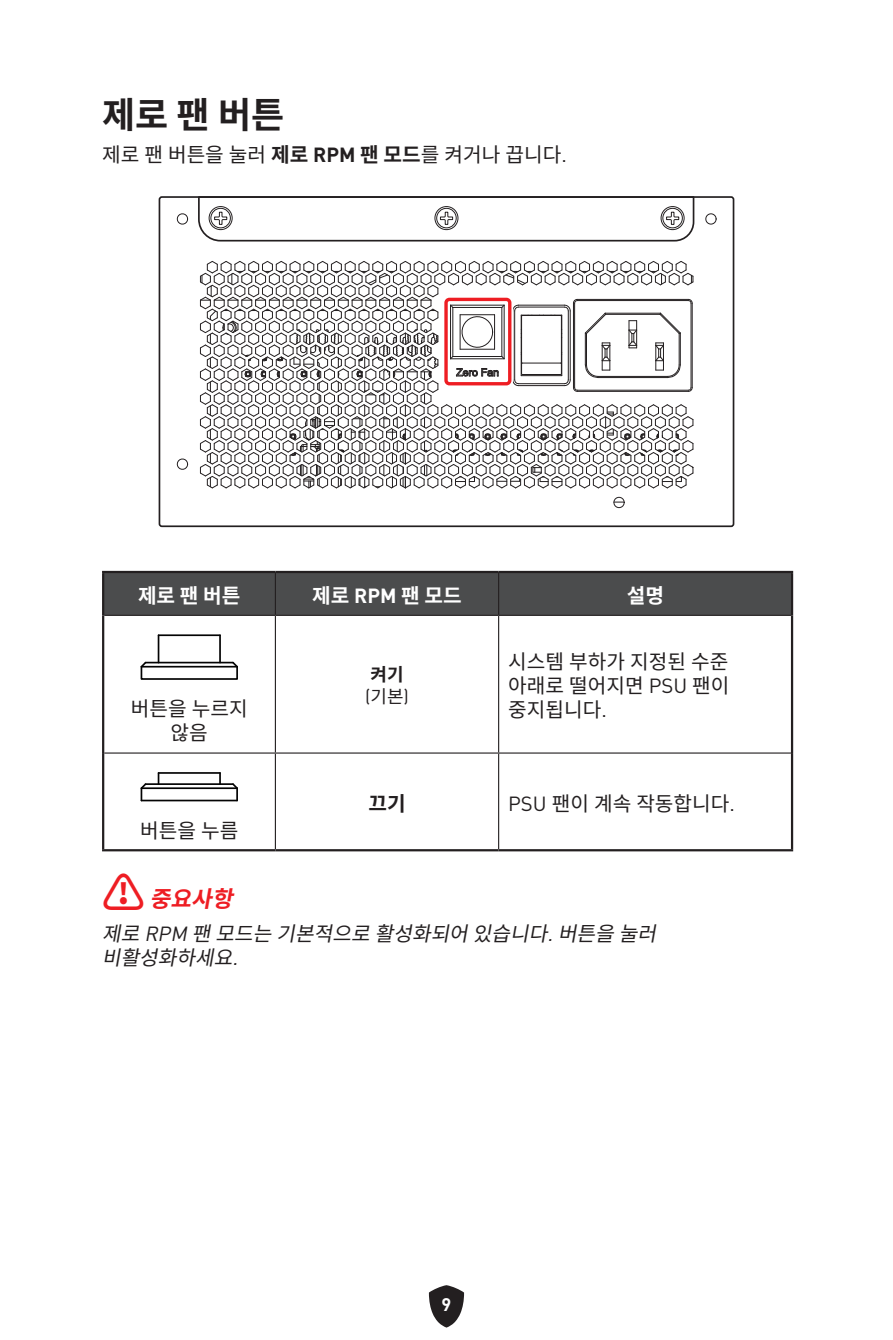
<style>
.page{position:relative;width:893px;height:1340px;background:#fff}
.page>*{position:absolute;margin:0;border:0;box-sizing:border-box;transform-origin:0 0}
.t1{font:700 36px "MSI Din Pro Noto CJK";color:#231f20}
.t2{font:italic 700 22.5px "MSI Din Pro Noto CJK";color:#ee1d23}
.t3{font:20.25px/24.3px "MSI Din Pro Noto CJK";color:#231f20;text-align:center}
.t4{font:italic 20.25px/24.3px "MSI Din Pro Noto CJK";color:#231f20}
.t5{font:700 20.25px "MSI Din Pro Noto CJK";color:#fff}
.t6{font:700 20.25px "MSI Din Pro Noto CJK";color:#231f20}
.t7{font:18px "MSI Din Pro Noto CJK";color:#231f20}
.t8{font:700 18px "MSI Din Pro Noto CJK";color:#231f20}
.t9{font:700 18px "MSI Din Pro Noto CJK";color:#fff}
.s1{font-weight:700}
.s2{font-style:normal;font-size:42.75px}
</style>
<div class="page">
<svg style="left:429px;top:1285px;width:35px;height:42px"></svg>
<svg style="left:705px;top:213px;width:12px;height:12px"></svg>
<svg style="left:177px;top:458px;width:11px;height:12px"></svg>
<svg style="left:177px;top:213px;width:11px;height:12px"></svg>
<svg style="left:613px;top:497px;width:12px;height:11px"></svg>
<div style="left:159px;top:196px;width:575px;height:331px;border:2px solid #231f20;border-radius:2px"></div>
<svg style="left:197px;top:196px;width:498px;height:46px"></svg>
<svg style="left:200px;top:261px;width:494px;height:227px"></svg>
<hr style="left:460px;top:315px;width:1px;height:34px;background:#231f20">
<hr style="left:460px;top:314px;width:35px;height:1px;background:#231f20">
<div style="left:443px;top:296px;width:70px;height:91px;border:7px solid #fff;border-radius:3px"></div>
<div style="left:444px;top:298px;width:67px;height:87px;border:3px solid #ee1d23;border-radius:3px"></div>
<div style="left:104px;top:573px;width:687px;height:41px;background:#4b4c4d"></div>
<hr style="left:275px;top:573px;width:1px;height:41px;background:#231f20">
<hr style="left:498px;top:573px;width:1px;height:41px;background:#231f20">
<hr style="left:104px;top:614px;width:171px;height:2px;background:#231f20">
<hr style="left:275px;top:614px;width:224px;height:2px;background:#231f20">
<hr style="left:275px;top:616px;width:1px;height:136px;background:#231f20">
<hr style="left:499px;top:614px;width:292px;height:2px;background:#231f20">
<hr style="left:498px;top:616px;width:1px;height:136px;background:#231f20">
<hr style="left:104px;top:752px;width:171px;height:1px;background:#231f20">
<hr style="left:275px;top:752px;width:224px;height:1px;background:#231f20">
<hr style="left:275px;top:753px;width:1px;height:96px;background:#231f20">
<hr style="left:499px;top:752px;width:292px;height:1px;background:#231f20">
<hr style="left:498px;top:753px;width:1px;height:96px;background:#231f20">
<hr style="left:102px;top:571px;width:173px;height:2px;background:#231f20">
<hr style="left:102px;top:573px;width:2px;height:42px;background:#231f20">
<hr style="left:275px;top:571px;width:224px;height:2px;background:#231f20">
<hr style="left:499px;top:571px;width:294px;height:2px;background:#231f20">
<hr style="left:791px;top:573px;width:2px;height:42px;background:#231f20">
<hr style="left:102px;top:615px;width:2px;height:138px;background:#231f20">
<hr style="left:791px;top:615px;width:2px;height:138px;background:#231f20">
<hr style="left:102px;top:753px;width:2px;height:96px;background:#231f20">
<hr style="left:791px;top:753px;width:2px;height:96px;background:#231f20">
<hr style="left:102px;top:849px;width:173px;height:2px;background:#231f20">
<hr style="left:275px;top:849px;width:224px;height:2px;background:#231f20">
<hr style="left:499px;top:849px;width:294px;height:2px;background:#231f20">
<hr style="left:146px;top:661px;width:87px;height:2px;background:#030303">
<svg style="left:231px;top:661px;width:7px;height:5px"></svg>
<svg style="left:140px;top:661px;width:8px;height:8px"></svg>
<hr style="left:159px;top:634px;width:61px;height:2px;background:#030303">
<svg style="left:158px;top:635px;width:1px;height:26px"></svg>
<hr style="left:219px;top:635px;width:2px;height:27px;background:#030303">
<div style="left:141px;top:666px;width:97px;height:14px;border:2px solid #030303"></div>
<hr style="left:141px;top:787px;width:96px;height:2px;background:#030303">
<hr style="left:146px;top:783px;width:87px;height:2px;background:#030303">
<svg style="left:231px;top:783px;width:7px;height:17px"></svg>
<svg style="left:140px;top:783px;width:8px;height:17px"></svg>
<hr style="left:159px;top:772px;width:61px;height:1px;background:#030303">
<svg style="left:219px;top:773px;width:2px;height:11px"></svg>
<hr style="left:141px;top:799px;width:96px;height:2px;background:#030303">
<h1 class="t1" style="left:102px;top:94px;width:184px">제로 팬 버튼</h1>
<p class="t3" style="left:102px;top:142px;width:466px">제로 팬 버튼을 눌러 <span class="s1">제로 RPM 팬 모드</span>를 켜거나 끕니다.</p>
<p class="t5" style="left:138px;top:583px;width:104px">제로 팬 버튼</p>
<p class="t5" style="left:312px;top:583px;width:151px">제로 RPM 팬 모드</p>
<p class="t5" style="left:627px;top:583px;width:39px">설명</p>
<p class="t3" style="left:131px;top:697px;width:118px">버튼을 누르지 않음</p>
<p class="t3" style="left:140px;top:818px;width:100px">버튼을 누름</p>
<p class="t8" style="left:370px;top:664px;width:35px">켜기</p>
<p class="t7" style="left:365px;top:686px;width:45px">(기본)</p>
<p class="t3" style="left:508px;top:649px;width:223px;text-align:justify">시스템 부하가 지정된 수준 아래로 떨어지면 PSU 팬이 중지됩니다.</p>
<p class="t6" style="left:368px;top:791px;width:39px">끄기</p>
<p class="t3" style="left:508px;top:791px;width:228px">PSU 팬이 계속 작동합니다.</p>
<p class="t2" style="left:102px;top:886px;width:143px"><span class="s2">⚠</span> 중요사항</p>
<p class="t4" style="left:102px;top:921px;width:566px">제로RPM팬모드는기본적으로활성화되어있습니다.버튼을눌러 비활성화하세요.</p>
<p class="t9" style="left:442px;top:1293px;width:11px">9</p>
</div>
